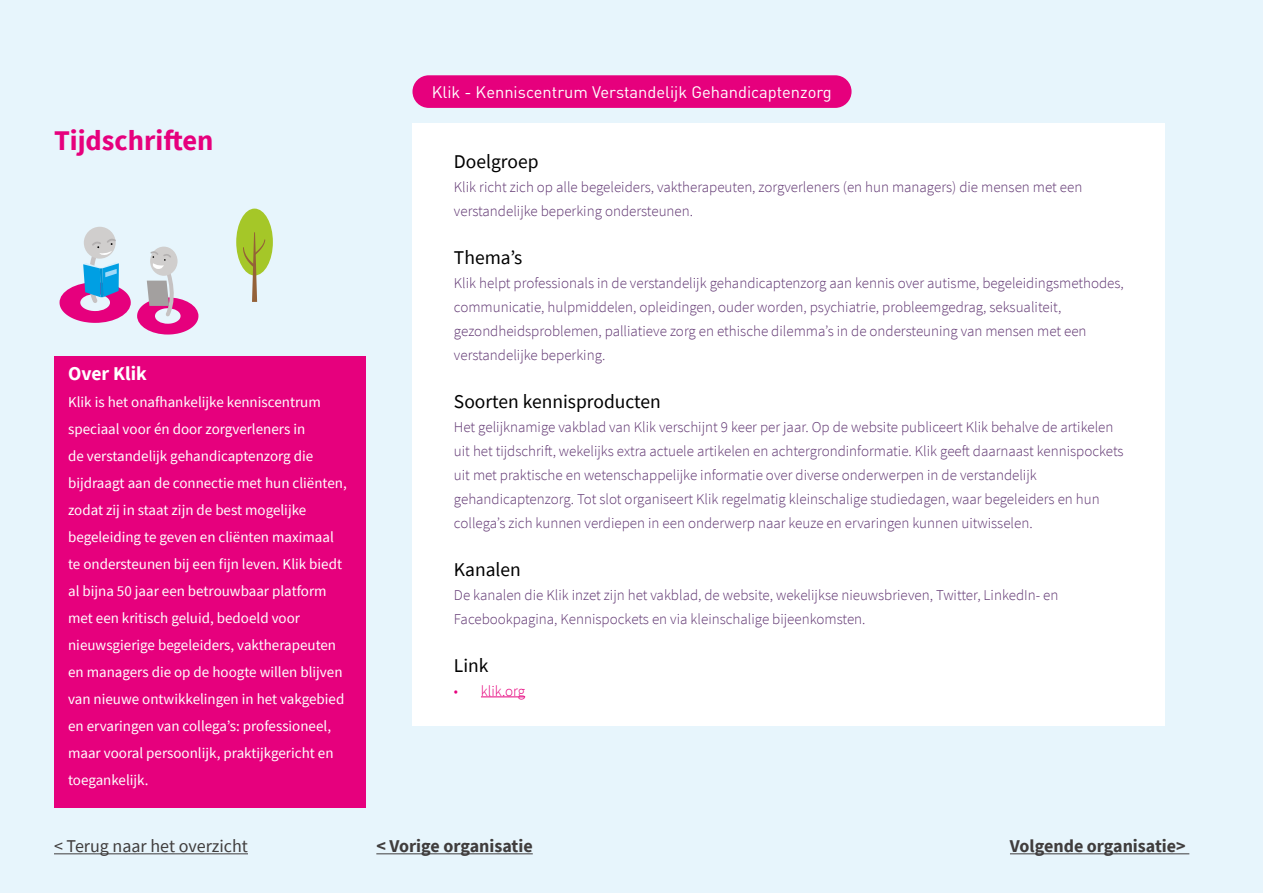
<style>
.page{position:relative;width:1263px;height:893px;background:#e7f5fc}
.page>*{position:absolute;margin:0;border:0;box-sizing:border-box;transform-origin:0 0}
.t1{font:700 28.5px "Source Sans Pro";color:#e6007d}
.t2{font:19.5px "Source Sans Pro";color:#000}
.t3{font:700 19.5px "Source Sans Pro";color:#fff}
.t4{font:700 18px "Source Sans Pro";color:#403d3d}
.t5{font:18px "Source Sans Pro";color:#403d3d}
.t6{font:16.5px "DIN Pro";color:#fff}
.t7{font:300 15px/24px "Source Sans Pro";color:#5e3370}
.t8{font:15px/27px "Source Sans Pro";color:#fff}
.t9{font:300 15px "Source Sans Pro";color:#e6007d}
</style>
<div class="page">
<hr style="left:54px;top:853px;width:194px;height:1px;background:#403d3d">
<hr style="left:1010px;top:853px;width:179px;height:1px;background:#403d3d">
<hr style="left:376px;top:853px;width:157px;height:1px;background:#403d3d">
<div style="left:150px;top:247px;width:28px;height:29px;background:#d0cecd;border-radius:50%"></div>
<svg style="left:137px;top:252px;width:61px;height:83px"></svg>
<div style="left:236px;top:209px;width:37px;height:66px;background:#a5c728;border-radius:50%"></div>
<svg style="left:243px;top:232px;width:22px;height:70px"></svg>
<div style="left:84px;top:227px;width:32px;height:32px;background:#d0cecd;border-radius:50%"></div>
<svg style="left:60px;top:239px;width:71px;height:84px"></svg>
<div style="left:412px;top:123px;width:753px;height:603px;background:#fff"></div>
<div style="left:54px;top:356px;width:312px;height:452px;background:#e6007d"></div>
<div style="left:412px;top:75px;width:439px;height:33px;background:#e6007d;border-radius:16px"></div>
<hr style="left:481px;top:696px;width:44px;height:1px;background:#e6007d">
<h1 class="t1" style="left:54px;top:122px;width:161px">Tijdschriften</h1>
<h2 class="t3" style="left:68px;top:361px;width:80px">Over Klik</h2>
<p class="t8" style="left:68px;top:389px;width:280px">Klik is het onafhankelijke kenniscentrum speciaal voor én door zorgverleners in<br>de verstandelijk gehandicaptenzorg die bijdraagt aan de connectie met hun cliënten, zodat zij in staat zijn de best mogelijke begeleiding te geven en cliënten maximaal te ondersteunen bij een fijn leven. Klik biedt al bijna 50 jaar een betrouwbaar platform met een kritisch geluid, bedoeld voor nieuwsgierige begeleiders, vaktherapeuten en managers die op de hoogte willen blijven van nieuwe ontwikkelingen in het vakgebied en ervaringen van collega’s: professioneel, maar vooral persoonlijk, praktijkgericht en toegankelijk.</p>
<p class="t6" style="left:432px;top:81px;width:402px">Klik - Kenniscentrum Verstandelijk Gehandicaptenzorg</p>
<h2 class="t2" style="left:454px;top:149px;width:86px">Doelgroep</h2>
<p class="t7" style="left:454px;top:175px;width:630px">Klik richt zich op alle begeleiders, vaktherapeuten, zorgverleners (en hun managers) die mensen met een verstandelijke beperking ondersteunen.</p>
<h2 class="t2" style="left:454px;top:245px;width:70px">Thema’s</h2>
<p class="t7" style="left:454px;top:271px;width:671px">Klik helpt professionals in de verstandelijk gehandicaptenzorg aan kennis over autisme, begeleidingsmethodes, communicatie, hulpmiddelen, opleidingen, ouder worden, psychiatrie, probleemgedrag, seksualiteit, gezondheidsproblemen, palliatieve zorg en ethische dilemma’s in de ondersteuning van mensen met een verstandelijke beperking.</p>
<h2 class="t2" style="left:454px;top:389px;width:208px">Soorten kennisproducten</h2>
<p class="t7" style="left:454px;top:415px;width:671px">Het gelijknamige vakblad van Klik verschijnt 9 keer per jaar. Op de website publiceert Klik behalve de artikelen uit het tijdschrift, wekelijks extra actuele artikelen en achtergrondinformatie. Klik geeft daarnaast kennispockets uit met praktische en wetenschappelijke informatie over diverse onderwerpen in de verstandelijk gehandicaptenzorg. Tot slot organiseert Klik regelmatig kleinschalige studiedagen, waar begeleiders en hun collega’s zich kunnen verdiepen in een onderwerp naar keuze en ervaringen kunnen uitwisselen.</p>
<h2 class="t2" style="left:454px;top:557px;width:68px">Kanalen</h2>
<p class="t7" style="left:454px;top:583px;width:606px">De kanalen die Klik inzet zijn het vakblad, de website, wekelijkse nieuwsbrieven, Twitter, LinkedIn- en<br>Facebookpagina, Kennispockets en via kleinschalige bijeenkomsten.</p>
<h2 class="t2" style="left:454px;top:653px;width:36px">Link</h2>
<p class="t9" style="left:454px;top:682px;width:73px">• klik.org</p>
<p class="t5" style="left:54px;top:835px;width:195px">&lt; Terug naar het overzicht</p>
<p class="t4" style="left:376px;top:834px;width:158px">&lt; Vorige organisatie</p>
<p class="t4" style="left:1010px;top:834px;width:177px">Volgende organisatie&gt;</p>
</div>
